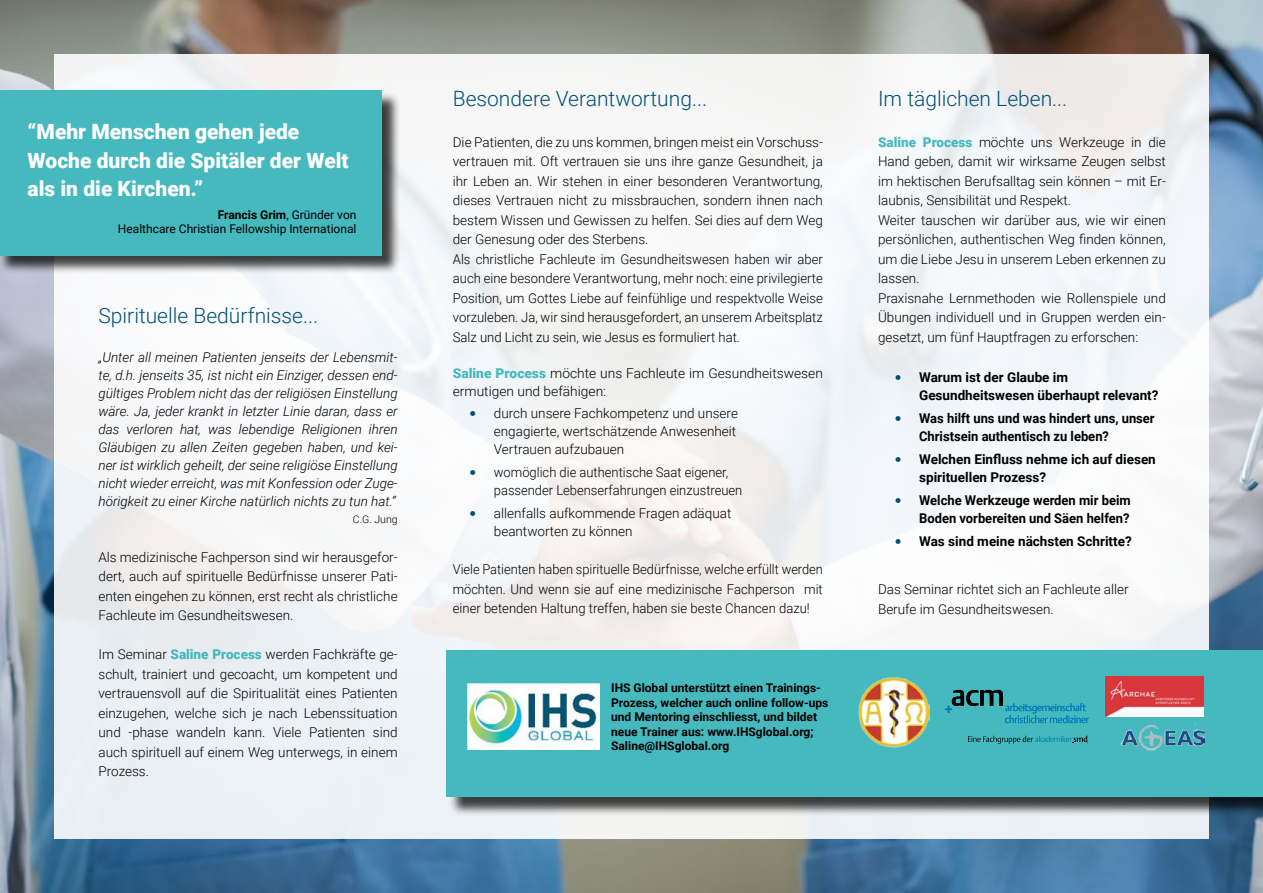
<style>
.page{position:relative;width:1263px;height:893px;background:#fff}
.page>*{position:absolute;margin:0;border:0;box-sizing:border-box;transform-origin:0 0}
.t1{font:300 21px "Roboto";color:#005074}
.t2{font:900 21px/28.5px "Roboto";color:#fff}
.t3{font:300 13.5px/19.5px "Roboto";color:#000}
.t4{font:italic 300 13.5px/18px "Roboto";color:#000;text-align:justify}
.t5{font:300 13.5px/19.5px "Roboto";color:#000;text-align:justify;scale:.95 1}
.t6{font:700 13.5px/18px "Roboto";color:#000}
.t7{font:700 13.5px/18px "Roboto";color:#000;scale:.96 1}
.t8{font:300 13.5px/18px "Roboto";color:#000;scale:.96 1}
.t9{font:700 12px/14.4px "Roboto";color:#000}
.t10{font:12px/14.4px "Roboto";color:#000;text-align:right}
.t11{font:300 10.5px "Roboto";color:#000}
.s1{font-weight:700}
.s2{font-weight:900;color:#45b9be}
.s3{font-family:"Interstate Plus";font-weight:700;font-stretch:condensed;font-size:15px;color:#005074}
.s4{font-family:"Interstate Plus";font-stretch:condensed;font-size:15px;color:#005074}
</style>
<div class="page">
<img style="left:0;top:0;width:1263px;height:893px">
<div style="left:54px;top:54px;width:1155px;height:784px;background:linear-gradient(to right,#f2f3f5,#f5f6f7)"></div>
<div style="left:0;top:92px;width:400px;height:182px;background:#000;opacity:.75"></div>
<div style="left:0;top:90px;width:381px;height:165px;background:#45b9be"></div>
<div style="left:448px;top:652px;width:815px;height:164px;background:#000;opacity:.75"></div>
<div style="left:446px;top:651px;width:817px;height:146px;background:#45b9be"></div>
<img style="left:468px;top:684px;width:131px;height:66px">
<img style="left:1121px;top:723px;width:84px;height:28px">
<img style="left:1106px;top:677px;width:98px;height:39px">
<img style="left:858px;top:677px;width:71px;height:71px">
<svg style="left:968px;top:736px;width:121px;height:8px"></svg>
<svg style="left:945px;top:690px;width:144px;height:33px"></svg>
<h1 class="t2" style="left:28px;top:117px;width:323px">“Mehr Menschen gehen jede<br>Woche durch die Spitäler der Welt als in die Kirchen.”</h1>
<p class="t10" style="left:118px;top:207px;width:240px"><span class="s1">Francis Grim</span>, Gründer von<br>Healthcare Christian Fellowship International</p>
<h1 class="t1" style="left:99px;top:300px;width:221px">Spirituelle Bedürfnisse...</h1>
<p class="t4" style="left:99px;top:348px;width:301px">„Unter all meinen Patienten jenseits der Lebensmit&shy;te, d.h. jenseits 35, ist nicht ein Einziger, dessen end&shy;gültiges Problem nicht das der religiösen Einstellung wäre. Ja, jeder krankt in letzter Linie daran, dass er das verloren hat, was lebendige Religionen ihren Gläubigen zu allen Zeiten gegeben haben, und kei&shy;ner ist wirklich geheilt, der seine religiöse Einstellung nicht wieder erreicht, was mit Konfession oder Zuge&shy;hörigkeit zu einer Kirche natürlich nichts zu tun hat.“</p>
<p class="t11" style="left:353px;top:512px;width:46px">C.G. Jung</p>
<p class="t3" style="left:99px;top:547px;width:301px;text-align:justify">Als medizinische Fachperson sind wir herausgefor&shy;dert, auch auf spirituelle Bedürfnisse unserer Pati&shy;enten eingehen zu können, erst recht als christliche Fachleute im Gesundheitswesen.</p>
<p class="t3" style="left:99px;top:644px;width:301px;text-align:justify">Im Seminar <span class="s2">Saline Process</span> werden Fachkräfte ge&shy;schult, trainiert und gecoacht, um kompetent und vertrauensvoll auf die Spiritualität eines Patienten einzugehen, welche sich je nach Lebenssituation und -phase wandeln kann. Viele Patienten sind auch spirituell auf einem Weg unterwegs, in einem Prozess.</p>
<h1 class="t1" style="left:453px;top:84px;width:256px">Besondere Verantwortung...</h1>
<p class="t3" style="left:453px;top:132px;width:372px">Die Patienten, die zu uns kommen, bringen meist ein Vorschuss&shy;vertrauen mit. Oft vertrauen sie uns ihre ganze Gesundheit, ja ihr Leben an. Wir stehen in einer besonderen Verantwortung, dieses Vertrauen nicht zu missbrauchen, sondern ihnen nach bestem Wissen und Gewissen zu helfen. Sei dies auf dem Weg der Genesung oder des Sterbens.<br>Als christliche Fachleute im Gesundheitswesen haben wir aber auch eine besondere Verantwortung, mehr noch: eine privilegierte Position, um Gottes Liebe auf feinfühlige und respektvolle Weise vorzuleben. Ja, wir sind herausgefordert, an unserem Arbeitsplatz Salz und Licht zu sein, wie Jesus es formuliert hat.</p>
<p class="t3" style="left:453px;top:364px;width:372px;line-height:18px"><span class="s2">Saline Process</span> möchte uns Fachleute im Gesundheitswesen ermutigen und befähigen:</p>
<p class="t3" style="left:494px;top:404px;width:246px;line-height:18px;text-indent:-24px"><span class="s3">•</span> durch unsere Fachkompetenz und unsere engagierte, wertschätzende Anwesenheit<br>Vertrauen aufzubauen</p>
<p class="t8" style="left:494px;top:463px;width:260px;text-indent:-24px"><span class="s3">•</span> womöglich die authentische Saat eigener, passender Lebenserfahrungen einzustreuen</p>
<p class="t3" style="left:494px;top:504px;width:239px;line-height:18px;text-indent:-24px"><span class="s3">•</span> allenfalls aufkommende Fragen adäquat beantworten zu können</p>
<p class="t5" style="left:453px;top:559px;width:391px">Viele Patienten haben spirituelle Bedürfnisse, welche erfüllt werden möchten. Und wenn sie auf eine medizinische Fachperson mit einer betenden Haltung treffen, haben sie beste Chancen dazu!</p>
<p class="t9" style="left:611px;top:680px;width:219px">IHS Global unterstützt einen Trainings-Prozess, welcher auch online follow-ups und Mentoring einschliesst, und bildet neue Trainer aus: www.IHSglobal.org; Saline@IHSglobal.org</p>
<h1 class="t1" style="left:878px;top:84px;width:191px">Im täglichen Leben...</h1>
<p class="t3" style="left:878px;top:132px;width:289px"><span class="s2">Saline Process</span> möchte uns Werkzeuge in die Hand geben, damit wir wirksame Zeugen selbst im hektischen Berufsalltag sein können – mit Er&shy;laubnis, Sensibilität und Respekt.<br>Weiter tauschen wir darüber aus, wie wir einen persönlichen, authentischen Weg finden können, um die Liebe Jesu in unserem Leben erkennen zu lassen.<br>Praxisnahe Lernmethoden wie Rollenspiele und Übungen individuell und in Gruppen werden ein&shy;gesetzt, um fünf Hauptfragen zu erforschen:</p>
<p class="t6" style="left:919px;top:368px;width:241px;text-indent:-24px"><span class="s4">•</span> Warum ist der Glaube im<br>Gesundheitswesen überhaupt relevant?</p>
<p class="t7" style="left:919px;top:409px;width:247px;text-indent:-24px"><span class="s4">•</span> Was hilft uns und was hindert uns, unser<br>Christsein authentisch zu leben?</p>
<p class="t6" style="left:919px;top:450px;width:238px;text-indent:-24px"><span class="s4">•</span> Welchen Einfluss nehme ich auf diesen spirituellen Prozess?</p>
<p class="t7" style="left:895px;top:491px;width:247px;text-align:right"><span class="s4">•</span> Welche Werkzeuge werden mir beim<br>Boden vorbereiten und Säen helfen?</p>
<p class="t6" style="left:895px;top:532px;width:238px"><span class="s4">•</span> Was sind meine nächsten Schritte?</p>
<p class="t3" style="left:878px;top:579px;width:252px">Das Seminar richtet sich an Fachleute aller<br>Berufe im Gesundheitswesen.</p>
</div>
